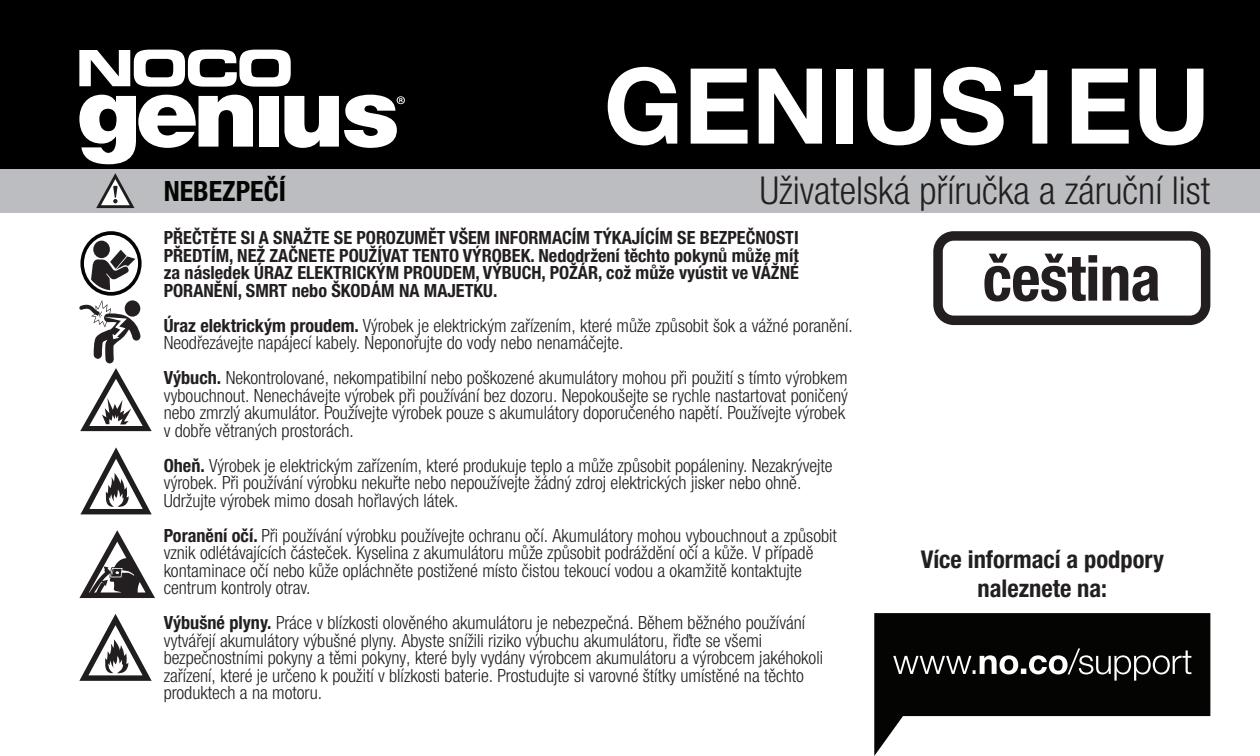
<style>
.page{position:relative;width:1260px;height:756px;background:#fff}
.page>*{position:absolute;margin:0;border:0;box-sizing:border-box;transform-origin:0 0}
.t1{font:700 105px "Helvetica Neue LT Std";color:#fff}
.t2{font:700 condensed 63px "Helvetica Neue LTW1 G";letter-spacing:-.01em;color:#231f20}
.t3{font:300 condensed 38.5px "Helvetica Neue LTW1 G";color:#231f20}
.t4{font:700 condensed 28px "Helvetica Neue LTW1 G";color:#040503}
.t5{font:700 condensed 24.5px/29.4px "Helvetica Neue LTW1 G";color:#231f20;text-align:center}
.t6{font:300 condensed 18.2px/17.5px "Helvetica Neue LTW1 G";color:#231f20}
.t7{font:700 condensed 18.2px/17.5px "Helvetica Neue LTW1 G";color:#231f20;text-align:justify}
.s1{font-weight:700}
</style>
<div class="page">
<div style="left:0;top:168px;width:1260px;height:45px;background:#bcbdc0"></div>
<div style="left:0;top:0;width:1260px;height:168px;background:#000"></div>
<svg style="left:80px;top:231px;width:62px;height:65px"></svg>
<div style="left:84px;top:235px;width:54px;height:57px;background:#fff;border-radius:50%"></div>
<div style="left:93px;top:241px;width:17px;height:17px;background:#231f20;border-radius:50%"></div>
<svg style="left:91px;top:250px;width:44px;height:40px"></svg>
<svg style="left:96px;top:173px;width:39px;height:35px"></svg>
<svg style="left:79px;top:301px;width:73px;height:130px"></svg>
<svg style="left:80px;top:447px;width:72px;height:67px"></svg>
<svg style="left:79px;top:614px;width:73px;height:67px"></svg>
<svg style="left:79px;top:530px;width:76px;height:68px"></svg>
<svg style="left:874px;top:613px;width:336px;height:143px;fill:#040503"></svg>
<svg style="left:893px;top:648px;width:298px;height:33px;background:#363735"></svg>
<svg style="left:79px;top:95px;width:174px;height:69px"></svg>
<div style="left:259px;top:96px;width:20px;height:51px;background:#fff"></div>
<svg style="left:79px;top:50px;width:212px;height:37px"></svg>
<svg style="left:284px;top:95px;width:121px;height:53px"></svg>
<svg style="left:933px;top:231px;width:277px;height:94px"></svg>
<p class="t1" style="left:604px;top:41px;width:608px">GENIUS1EU</p>
<p class="t4" style="left:164px;top:174px;width:124px">NEBEZPEČÍ</p>
<p class="t3" style="left:760px;top:168px;width:452px">Uživatelská příručka a záruční list</p>
<p class="t7" style="left:164px;top:229px;width:637px">PŘEČTĚTE SI A SNAŽTE SE POROZUMĚT VŠEM INFORMACÍM TÝKAJÍCÍM SE BEZPEČNOSTI PŘEDTÍM, NEŽ ZAČNETE POUŽÍVAT TENTO VÝROBEK. Nedodržení těchto pokynů může mít za následek ÚRAZ ELEKTRICKÝM PROUDEM, VÝBUCH, POŽÁR, což může vyústit ve VÁŽNÉ PORANĚNÍ, SMRT nebo ŠKODÁM NA MAJETKU.</p>
<p class="t6" style="left:164px;top:317px;width:691px"><span class="s1">Úraz elektrickým proudem.</span> Výrobek je elektrickým zařízením, které může způsobit šok a vážné poranění.<br>Neodřezávejte napájecí kabely. Neponořujte do vody nebo nenamáčejte.</p>
<p class="t6" style="left:164px;top:369px;width:686px"><span class="s1">Výbuch.</span> Nekontrolované, nekompatibilní nebo poškozené akumulátory mohou při použití s tímto výrobkem vybouchnout. Nenechávejte výrobek při používání bez dozoru. Nepokoušejte se rychle nastartovat poničený nebo zmrzlý akumulátor. Používejte výrobek pouze s akumulátory doporučeného napětí. Používejte výrobek v dobře větraných prostorách.</p>
<p class="t6" style="left:164px;top:457px;width:670px"><span class="s1">Oheň.</span> Výrobek je elektrickým zařízením, které produkuje teplo a může způsobit popáleniny. Nezakrývejte výrobek. Při používání výrobku nekuřte nebo nepoužívejte žádný zdroj elektrických jisker nebo ohně.<br>Udržujte výrobek mimo dosah hořlavých látek.</p>
<p class="t6" style="left:164px;top:527px;width:675px"><span class="s1">Poranění očí.</span> Při používání výrobku používejte ochranu očí. Akumulátory mohou vybouchnout a způsobit vznik odlétávajících částeček. Kyselina z akumulátoru může způsobit podráždění očí a kůže. V případě kontaminace očí nebo kůže opláchněte postižené místo čistou tekoucí vodou a okamžitě kontaktujte centrum kontroly otrav.</p>
<p class="t6" style="left:164px;top:614px;width:661px"><span class="s1">Výbušné plyny.</span> Práce v blízkosti olověného akumulátoru je nebezpečná. Během běžného používání vytvářejí akumulátory výbušné plyny. Abyste snížili riziko výbuchu akumulátoru, řiďte se všemi bezpečnostními pokyny a těmi pokyny, které byly vydány výrobcem akumulátoru a výrobcem jakéhokoli zařízení, které je určeno k použití v blízkosti baterie. Prostudujte si varovné štítky umístěné na těchto produktech a na motoru.</p>
<p class="t2" style="left:983px;top:241px;width:180px">čeština</p>
<p class="t5" style="left:921px;top:544px;width:245px">Více informací a podpory naleznete na:</p>
</div>
